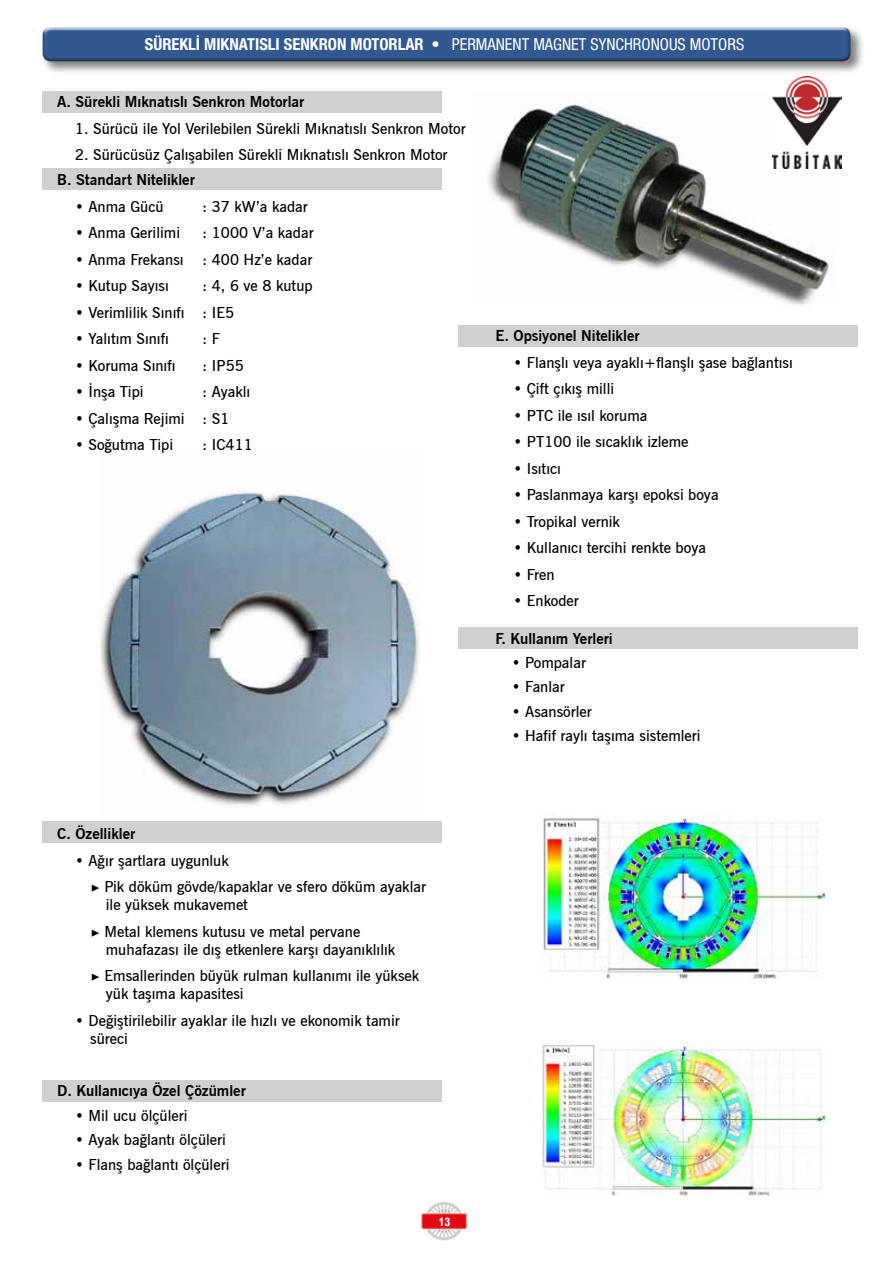
<style>
.page{position:relative;width:893px;height:1263px;background:#fff}
.page>*{position:absolute;margin:0;border:0;box-sizing:border-box;transform-origin:0 0}
.t1{font:700 condensed 16.5px "Helvetica Neue LT Pro";color:#fff}
.t2{font:600 15px/26.5px "News Gothic BT";color:#000}
.t3{font:700 15px "News Gothic BT";color:#000}
.t4{font:12px "Gothic 720 BT Bold B";color:#fff}
.s1{font-weight:400}
.s2{font-family:"Minion Pro";font-weight:400}
</style>
<div class="page">
<img style="left:100px;top:491px;width:319px;height:331px">
<div style="left:40px;top:25px;width:825px;height:51px;background:#000;opacity:.5"></div>
<div style="left:42px;top:25px;width:810px;height:29px;background:#fff;opacity:.75"></div>
<div style="left:42px;top:28px;width:810px;height:34px;background:#000;opacity:.75"></div>
<div style="left:42px;top:92px;width:400px;height:21px;background:#d0d0d0"></div>
<div style="left:42px;top:168px;width:400px;height:22px;background:#d0d0d0"></div>
<div style="left:42px;top:822px;width:400px;height:21px;background:#d0d0d0"></div>
<div style="left:42px;top:1081px;width:400px;height:21px;background:#d0d0d0"></div>
<div style="left:458px;top:326px;width:400px;height:21px;background:#d0d0d0"></div>
<div style="left:458px;top:628px;width:400px;height:21px;background:#d0d0d0"></div>
<img style="left:421px;top:1201px;width:46px;height:40px">
<img style="left:542px;top:814px;width:283px;height:164px">
<img style="left:542px;top:1042px;width:283px;height:153px">
<img style="left:488px;top:96px;width:347px;height:210px">
<img style="left:773px;top:77px;width:69px;height:91px">
<p class="t1" style="left:145px;top:34px;width:601px">SÜREKLİ MIKNATISLI SENKRON MOTORLAR • <span class="s1">PERMANENT MAGNET SYNCHRONOUS MOTORS</span></p>
<p class="t3" style="left:57px;top:93px;width:249px">A. Sürekli Mıknatıslı Senkron Motorlar</p>
<p class="t2" style="left:75px;top:115px;width:392px">1. Sürücü ile Yol Verilebilen Sürekli Mıknatıslı Senkron Motor</p>
<p class="t2" style="left:75px;top:141px;width:374px">2. Sürücüsüz Çalışabilen Sürekli Mıknatıslı Senkron Motor</p>
<p class="t3" style="left:57px;top:171px;width:139px">B. Standart Nitelikler</p>
<p class="t2" style="left:75px;top:193px;width:90px">• Anma Gücü</p>
<p class="t2" style="left:203px;top:193px;width:107px">: 37 kW’a kadar</p>
<p class="t2" style="left:75px;top:219px;width:106px">• Anma Gerilimi</p>
<p class="t2" style="left:203px;top:219px;width:113px">: 1000 V’a kadar</p>
<p class="t2" style="left:75px;top:246px;width:110px">• Anma Frekansı</p>
<p class="t2" style="left:203px;top:246px;width:111px">: 400 Hz’e kadar</p>
<p class="t2" style="left:75px;top:272px;width:95px">• Kutup Sayısı</p>
<p class="t2" style="left:203px;top:272px;width:111px">: 4, 6 ve 8 kutup</p>
<p class="t2" style="left:75px;top:299px;width:161px">• Verimlilik Sınıfı : IE5</p>
<p class="t2" style="left:75px;top:325px;width:95px">• Yalıtım Sınıfı</p>
<p class="t2" style="left:203px;top:325px;width:19px">: F</p>
<p class="t2" style="left:75px;top:352px;width:102px">• Koruma Sınıfı</p>
<p class="t2" style="left:203px;top:352px;width:43px">: IP55</p>
<p class="t2" style="left:75px;top:378px;width:70px">• İnşa Tipi</p>
<p class="t2" style="left:203px;top:378px;width:49px">: Ayaklı</p>
<p class="t2" style="left:75px;top:405px;width:156px">• Çalışma Rejimi : S1</p>
<p class="t2" style="left:75px;top:431px;width:100px">• Soğutma Tipi</p>
<p class="t2" style="left:203px;top:431px;width:52px">: IC411</p>
<p class="t3" style="left:495px;top:327px;width:146px">E. Opsiyonel Nitelikler</p>
<p class="t2" style="left:513px;top:349px;width:281px">• Flanşlı veya ayaklı+flanşlı şase bağlantısı</p>
<p class="t2" style="left:513px;top:376px;width:102px">• Çift çıkış milli</p>
<p class="t2" style="left:513px;top:402px;width:135px">• PTC ile ısıl koruma</p>
<p class="t2" style="left:513px;top:429px;width:177px">• PT100 ile sıcaklık izleme</p>
<p class="t2" style="left:513px;top:455px;width:49px">• Isıtıcı</p>
<p class="t2" style="left:513px;top:482px;width:207px">• Paslanmaya karşı epoksi boya</p>
<p class="t2" style="left:513px;top:508px;width:108px">• Tropikal vernik</p>
<p class="t2" style="left:513px;top:535px;width:194px">• Kullanıcı tercihi renkte boya</p>
<p class="t2" style="left:513px;top:561px;width:43px">• Fren</p>
<p class="t2" style="left:513px;top:588px;width:67px">• Enkoder</p>
<p class="t3" style="left:495px;top:629px;width:119px">F. Kullanım Yerleri</p>
<p class="t2" style="left:512px;top:649px;width:76px">• Pompalar</p>
<p class="t2" style="left:512px;top:674px;width:54px">• Fanlar</p>
<p class="t2" style="left:512px;top:698px;width:82px">• Asansörler</p>
<p class="t2" style="left:512px;top:722px;width:190px">• Hafif raylı taşıma sistemleri</p>
<p class="t3" style="left:57px;top:825px;width:80px">C. Özellikler</p>
<p class="t2" style="left:91px;top:847px;width:337px;text-indent:-16px">• Ağır şartlara uygunluk<br><span class="s2">▶</span> Pik döküm gövde/kapaklar ve sfero döküm ayaklar</p>
<p class="t2" style="left:91px;top:892px;width:271px;text-indent:15px">ile yüksek mukavemet<br><span class="s2">▶</span> Metal klemens kutusu ve metal pervane</p>
<p class="t2" style="left:91px;top:936px;width:330px;text-indent:15px">muhafazası ile dış etkenlere karşı dayanıklılık<br><span class="s2">▶</span> Emsallerinden büyük rulman kullanımı ile yüksek</p>
<p class="t2" style="left:106px;top:981px;width:139px">yük taşıma kapasitesi</p>
<p class="t2" style="left:90px;top:1011px;width:311px;line-height:18px;text-indent:-15px">• Değiştirilebilir ayaklar ile hızlı ve ekonomik tamir süreci</p>
<p class="t3" style="left:57px;top:1082px;width:190px">D. Kullanıcıya Özel Çözümler</p>
<p class="t2" style="left:75px;top:1102px;width:114px">• Mil ucu ölçüleri</p>
<p class="t2" style="left:75px;top:1126px;width:152px">• Ayak bağlantı ölçüleri</p>
<p class="t2" style="left:75px;top:1151px;width:156px">• Flanş bağlantı ölçüleri</p>
<p class="t4" style="left:438px;top:1214px;width:14px">13</p>
</div>
